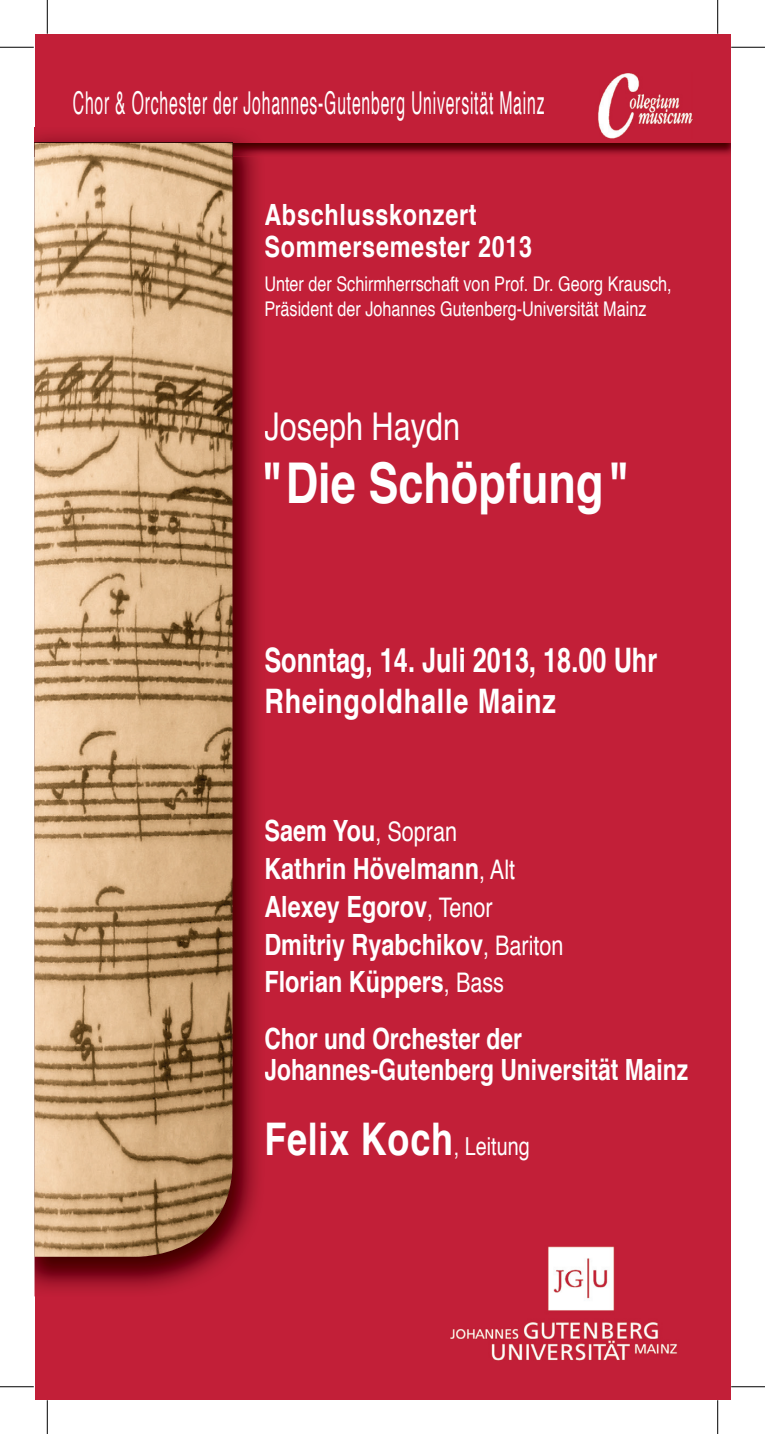
<style>
.page{position:relative;width:765px;height:1434px;background:#fff}
.page>*{position:absolute;margin:0;border:0;box-sizing:border-box;transform-origin:0 0}
.t1{font:700 56.25px "Helvetica";color:#fff;scale:.8 1}
.t2{font:700 45px "Helvetica";letter-spacing:.02em;color:#fff;scale:.8 1}
.t3{font:38.25px "Helvetica";color:#fff;scale:.8 1}
.t4{font:700 33.75px/40.5px "Helvetica";letter-spacing:.015em;color:#fff;scale:.75 1}
.t5{font:31.5px "Helvetica";letter-spacing:.05em;color:#fff;scale:.5 1}
.t6{font:700 29.25px/37.8px "Helvetica";color:#fff;scale:.8 1}
.t7{font:700 29.25px/31.5px "Helvetica";color:#fff;scale:.78 1}
.t8{font:700 29.25px/31.5px "Helvetica";letter-spacing:.03em;color:#fff;scale:.8 1}
.t9{font:20.25px/24.8px "Helvetica";color:#fff;scale:.8 1}
.s1{font-weight:400;font-size:27px}
.s2{font-weight:400;font-size:24.75px}
</style>
<div class="page">
<div style="left:34px;top:124px;width:696px;height:1275px;background:#c21f38"></div>
<img style="left:450px;top:1246px;width:227px;height:115px">
<img style="left:730px;top:34px;width:1px;height:123px">
<div style="left:34px;top:34px;width:696px;height:109px;background:#c21f38"></div>
<img style="left:598px;top:73px;width:94px;height:66px">
<img style="left:34px;top:143px;width:230px;height:1153px">
<img style="left:34px;top:134px;width:215px;height:9px">
<img style="left:34px;top:143px;width:198px;height:1114px">
<hr style="left:730px;top:46px;width:34px;height:3px;background:#fff">
<hr style="left:0;top:47px;width:34px;height:1px;background:#000">
<hr style="left:730px;top:47px;width:34px;height:1px;background:#000">
<hr style="left:0;top:1386px;width:34px;height:1px;background:#000">
<hr style="left:730px;top:1386px;width:34px;height:1px;background:#000">
<hr style="left:47px;top:0;width:1px;height:34px;background:#000">
<hr style="left:47px;top:1400px;width:1px;height:34px;background:#000">
<hr style="left:717px;top:0;width:1px;height:34px;background:#000">
<hr style="left:717px;top:1400px;width:1px;height:34px;background:#000">
<p class="t5" style="left:73px;top:79px;width:944px">Chor &amp; Orchester der Johannes-Gutenberg Universität Mainz</p>
<p class="t8" style="left:264px;top:200px;width:336px">Abschlusskonzert<br>Sommersemester 2013</p>
<p class="t9" style="left:264px;top:272px;width:510px">Unter der Schirmherrschaft von Prof. Dr. Georg Krausch,<br>Präsident der Johannes Gutenberg-Universität Mainz</p>
<h3 class="t3" style="left:264px;top:397px;width:246px">Joseph Haydn</h3>
<h1 class="t1" style="left:264px;top:438px;width:461px">"Die Schöpfung "</h1>
<p class="t4" style="left:264px;top:640px;width:525px">Sonntag, 14. Juli 2013, 18.00 Uhr<br>Rheingoldhalle Mainz</p>
<p class="t6" style="left:264px;top:812px;width:375px">Saem You<span class="s1">, Sopran<br></span>Kathrin Hövelmann<span class="s1">, Alt<br></span>Alexey Egorov<span class="s1">, Tenor<br></span>Dmitriy Ryabchikov<span class="s1">, Bariton<br></span>Florian Küppers<span class="s1">, Bass</span></p>
<p class="t7" style="left:264px;top:1023px;width:544px">Chor und Orchester der<br>Johannes-Gutenberg Universität Mainz</p>
<h2 class="t2" style="left:264px;top:1103px;width:333px">Felix Koch<span class="s2">, Leitung</span></h2>
</div>
